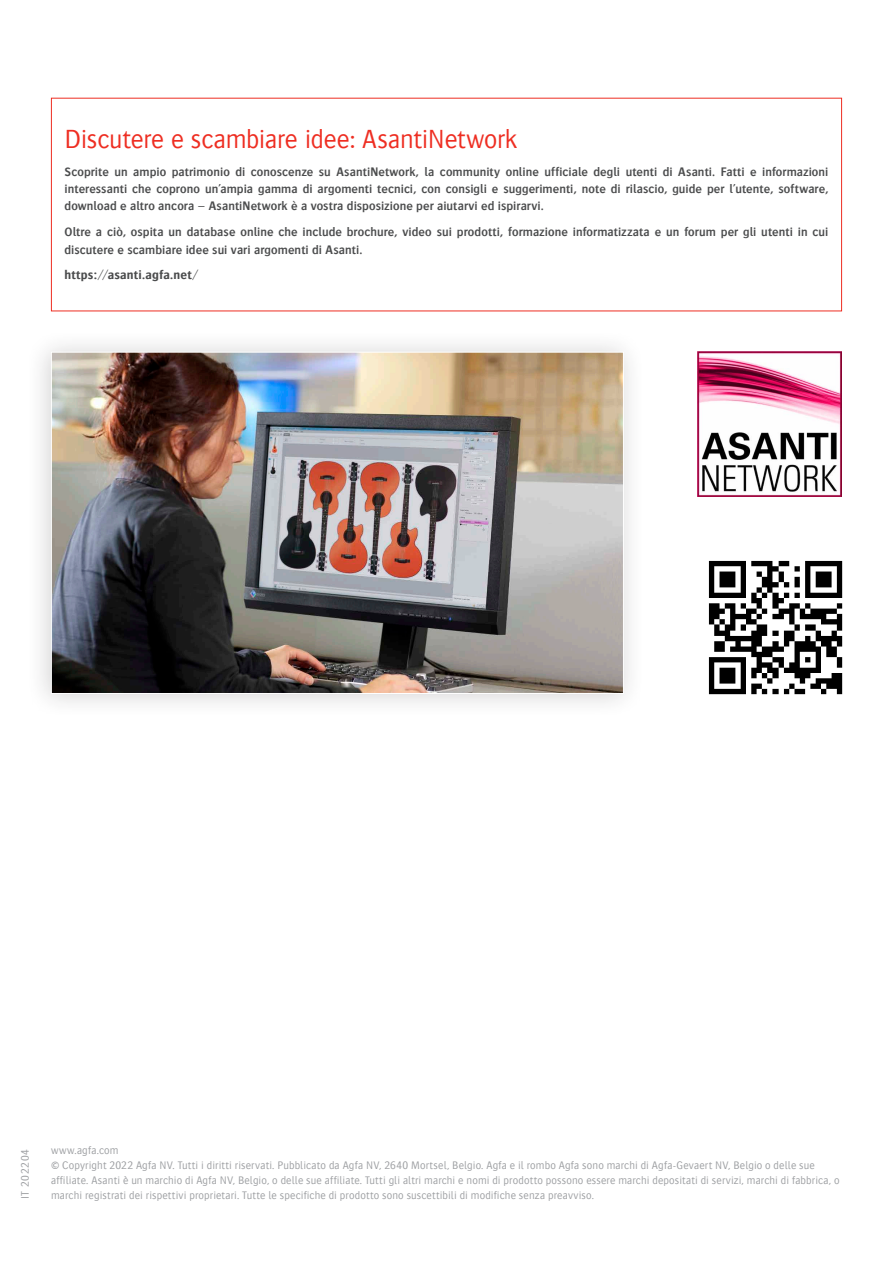
<style>
.page{position:relative;width:893px;height:1263px;background:#fff}
.page>*{position:absolute;margin:0;border:0;box-sizing:border-box;transform-origin:0 0}
.t1{font:300 27px "Bosis For Agfa";letter-spacing:-.01em;color:#ee2e22}
.Intro{font:600 12.75px/17.2px "Bosis For Agfa";letter-spacing:.005em;color:#4b4c4d;text-align:justify}
.Intro-2{font:700 12.75px "Bosis For Agfa";letter-spacing:.01em;color:#4b4c4d}
.t2{font:300 11.25px/15px "Bosis For Agfa";letter-spacing:.015em;color:#9d9fa2}
.t3{font:300 11.25px "Bosis For Agfa";letter-spacing:.055em;color:#9d9fa2}
</style>
<div class="page">
<img style="left:697px;top:352px;width:145px;height:144px">
<img style="left:708px;top:560px;width:135px;height:135px">
<div style="left:25px;top:329px;width:620px;height:390px;background:#231f20;opacity:.2"></div>
<img style="left:53px;top:354px;width:569px;height:338px">
<h3 class="t1" style="left:65px;top:125px;width:454px">Discutere e scambiare idee: AsantiNetwork</h3>
<p class="Intro" style="left:65px;top:163px;width:765px">Scoprite un ampio patrimonio di conoscenze su AsantiNetwork, la community online ufficiale degli utenti di Asanti. Fatti e informazioni interessanti che coprono un’ampia gamma di argomenti tecnici, con consigli e suggerimenti, note di rilascio, guide per l’utente, software, download e altro ancora – AsantiNetwork è a vostra disposizione per aiutarvi ed ispirarvi.</p>
<p class="Intro" style="left:65px;top:223px;width:765px">Oltre a ciò, ospita un database online che include brochure, video sui prodotti, formazione informatizzata e un forum per gli utenti in cui discutere e scambiare idee sui vari argomenti di Asanti.</p>
<p class="Intro-2" style="left:65px;top:268px;width:135px">https://asanti.agfa.net/</p>
<p class="t3" style="left:19px;top:1199px;width:52px;rotate:-90deg">IT 202204</p>
<p class="t2" style="left:51px;top:1143px;width:69px">www.agfa.com</p>
<p class="t2" style="left:51px;top:1158px;width:790px">© Copyright 2022 Agfa NV. Tutti i diritti riservati. Pubblicato da Agfa NV, 2640 Mortsel, Belgio. Agfa e il rombo Agfa sono marchi di Agfa-Gevaert NV, Belgio o delle sue affiliate. Asanti è un marchio di Agfa NV, Belgio, o delle sue affiliate. Tutti gli altri marchi e nomi di prodotto possono essere marchi depositati di servizi, marchi di fabbrica, o</p>
<p class="t2" style="left:51px;top:1188px;width:544px">marchi registrati dei rispettivi proprietari. Tutte le specifiche di prodotto sono suscettibili di modifiche senza preavviso.</p>
</div>
